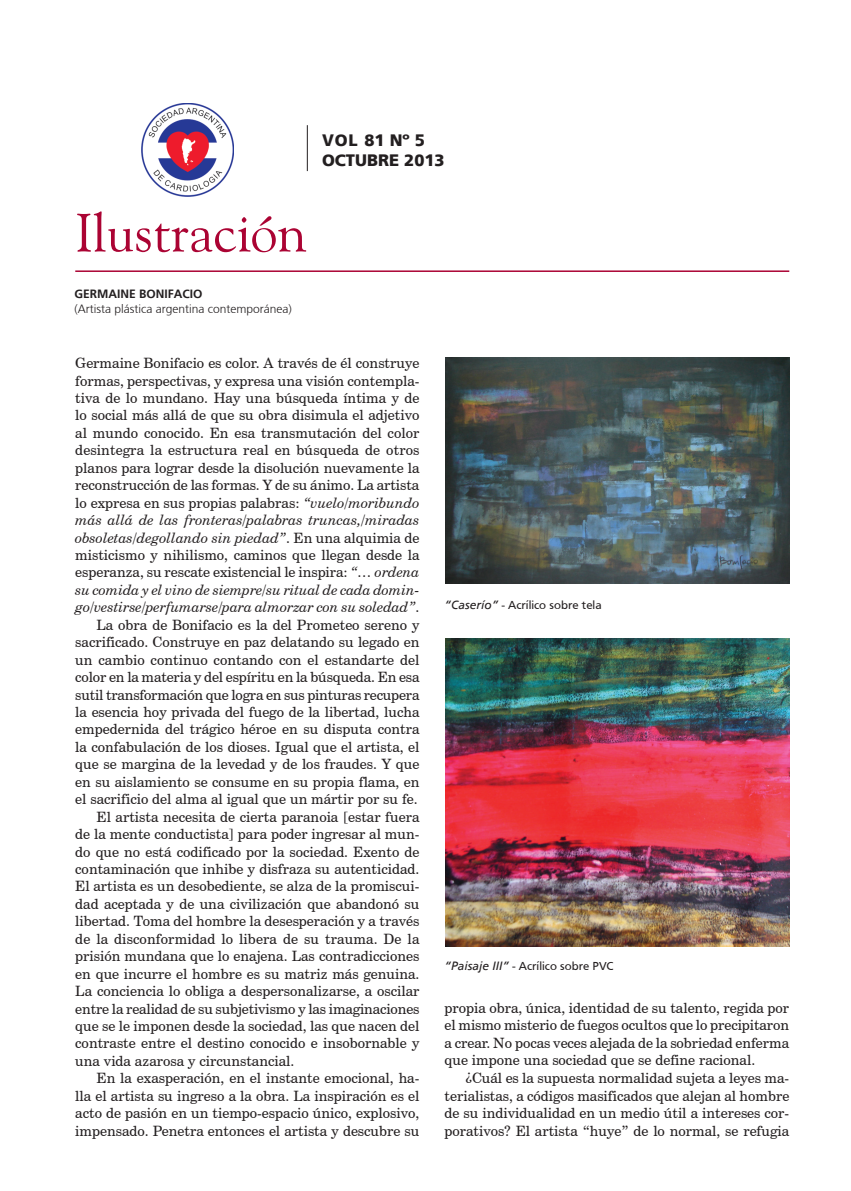
<style>
.page{position:relative;width:851px;height:1191px;background:#fff}
.page>*{position:absolute;margin:0;border:0;box-sizing:border-box;transform-origin:0 0}
.t1{font:54px "Goudy Old Style BT";color:#ab0333}
.t2{font:900 16.5px "Frutiger";color:#231f20}
.TEXTO_BRUTO_sangría{font:14.25px/17.4px "Century Schoolbook BT";color:#231f20;text-align:justify}
.TEXTO_BRUTO{font:14.25px/17.4px "Century Schoolbook BT";color:#231f20;text-align:justify}
.lugar_artista{font:12px "Frutiger";color:#231f20}
.lugar_artista-2{font:300 12px "Frutiger";color:#231f20}
.artista{font:700 12px "Frutiger";color:#231f20}
.s1{font-style:italic}
</style>
<div class="page">
<img style="left:141px;top:104px;width:93px;height:92px">
<hr style="left:75px;top:270px;width:714px;height:2px;background:#ab0333">
<hr style="left:307px;top:125px;width:1px;height:46px;background:#231f20">
<img style="left:445px;top:357px;width:344px;height:227px">
<img style="left:445px;top:638px;width:344px;height:308px">
<p class="t2" style="left:322px;top:130px;width:104px">VOL 81 Nº 5</p>
<p class="t2" style="left:322px;top:150px;width:124px">OCTUBRE 2013</p>
<p class="t1" style="left:75px;top:199px;width:233px">Ilustración</p>
<p class="artista" style="left:74px;top:287px;width:130px">GERMAINE BONIFACIO</p>
<p class="lugar_artista-2" style="left:74px;top:302px;width:219px">(Artista plástica argentina contemporánea)</p>
<p class="TEXTO_BRUTO" style="left:75px;top:354px;width:346px">Germaine Bonifacio es color. A través de él construye formas, perspectivas, y expresa una visión contempla&shy;tiva de lo mundano. Hay una búsqueda íntima y de lo social más allá de que su obra disimula el adjetivo al mundo conocido. En esa transmutación del color desintegra la estructura real en búsqueda de otros planos para lograr desde la disolución nuevamente la reconstrucción de las formas. Y de su ánimo. La artista lo expresa en sus propias palabras: <span class="s1">“vuelo/moribundo más allá de las fronteras/palabras truncas,/miradas obsoletas/degollando sin piedad”</span>. En una alquimia de misticismo y nihilismo, caminos que llegan desde la esperanza, su rescate existencial le inspira: <span class="s1">“… ordena su comida y el vino de siempre/su ritual de cada domin&shy;go/vestirse/perfumarse/para almorzar con su soledad”</span>.</p>
<p class="TEXTO_BRUTO_sangría" style="left:75px;top:616px;width:346px;text-indent:21px">La obra de Bonifacio es la del Prometeo sereno y sacrificado. Construye en paz delatando su legado en un cambio continuo contando con el estandarte del color en la materia y del espíritu en la búsqueda. En esa sutil transformación que logra en sus pinturas recupera la esencia hoy privada del fuego de la libertad, lucha empedernida del trágico héroe en su disputa contra la confabulación de los dioses. Igual que el artista, el que se margina de la levedad y de los fraudes. Y que en su aislamiento se consume en su propia flama, en el sacrificio del alma al igual que un mártir por su fe.</p>
<p class="TEXTO_BRUTO_sangría" style="left:75px;top:807px;width:346px;text-indent:21px">El artista necesita de cierta paranoia [estar fuera de la mente conductista] para poder ingresar al mun&shy;do que no está codificado por la sociedad. Exento de contaminación que inhibe y disfraza su autenticidad.<br>El artista es un desobediente, se alza de la promiscui&shy;dad aceptada y de una civilización que abandonó su libertad. Toma del hombre la desesperación y a través de la disconformidad lo libera de su trauma. De la prisión mundana que lo enajena. Las contradicciones en que incurre el hombre es su matriz más genuina.<br>La conciencia lo obliga a despersonalizarse, a oscilar entre la realidad de su subjetivismo y las imaginaciones que se le imponen desde la sociedad, las que nacen del contraste entre el destino conocido e insobornable y una vida azarosa y circunstancial.</p>
<p class="TEXTO_BRUTO_sangría" style="left:75px;top:1069px;width:345px;text-indent:21px">En la exasperación, en el instante emocional, ha&shy;lla el artista su ingreso a la obra. La inspiración es el acto de pasión en un tiempo-espacio único, explosivo, impensado. Penetra entonces el artista y descubre su</p>
<p class="lugar_artista" style="left:444px;top:597px;width:159px"><span class="s1">“Caserío”</span> - Acrílico sobre tela</p>
<p class="lugar_artista" style="left:444px;top:959px;width:170px"><span class="s1">“Paisaje III”</span> - Acrílico sobre PVC</p>
<p class="TEXTO_BRUTO_sangría" style="left:444px;top:998px;width:346px">propia obra, única, identidad de su talento, regida por el mismo misterio de fuegos ocultos que lo precipitaron a crear. No pocas veces alejada de la sobriedad enferma que impone una sociedad que se define racional.</p>
<p class="TEXTO_BRUTO_sangría" style="left:444px;top:1069px;width:346px;text-indent:21px">¿Cuál es la supuesta normalidad sujeta a leyes ma&shy;terialistas, a códigos masificados que alejan al hombre de su individualidad en un medio útil a intereses cor&shy;porativos? El artista “huye” de lo normal, se refugia</p>
</div>
